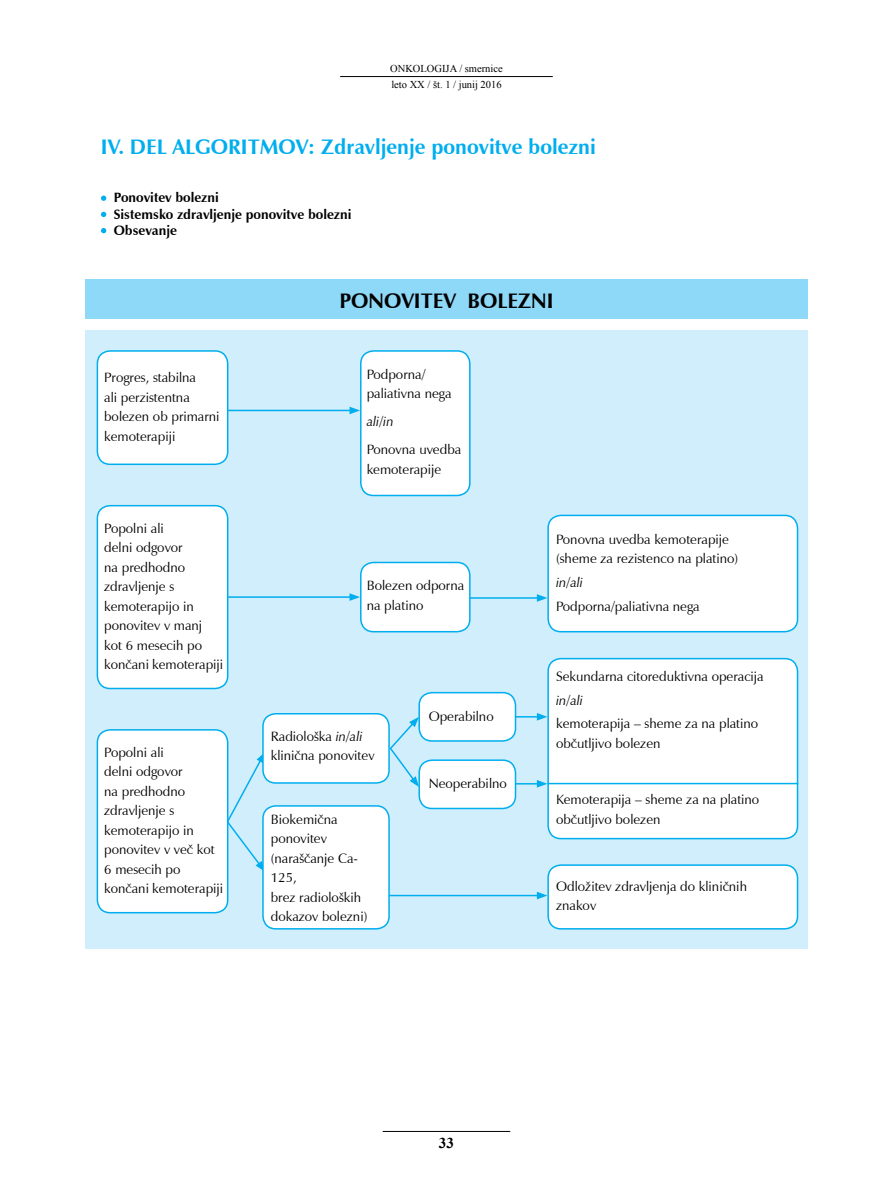
<style>
.page{position:relative;width:893px;height:1191px;background:#fff}
.page>*{position:absolute;margin:0;border:0;box-sizing:border-box;transform-origin:0 0}
.t1{font:700 21px "Zapf Humanist 601 BT";color:#00aeef}
.t2{font:700 21px "Zapf Humanist 601 BT";color:#000}
.t3{font:700 15px "Times New Roman";color:#000}
.t4{font:13.5px/19.5px "Zapf Humanist 601 BT";color:#000}
.t5{font:700 13.5px/16.2px "Zapf Humanist 601 BT";color:#000}
.t6{font:italic 13.5px "Zapf Humanist 601 BT";color:#000}
.t7{font:10.5px/15.8px "Times New Roman";color:#000}
.s1{font-style:italic}
</style>
<div class="page">
<hr style="left:383px;top:1131px;width:127px;height:1px;background:#000">
<hr style="left:340px;top:76px;width:213px;height:1px;background:#000">
<svg style="left:101px;top:195px;width:5px;height:6px"></svg>
<svg style="left:101px;top:212px;width:5px;height:5px"></svg>
<svg style="left:101px;top:228px;width:5px;height:5px"></svg>
<div style="left:85px;top:330px;width:723px;height:618px;background:#d1eefc"></div>
<hr style="left:152px;top:410px;width:200px;height:1px;background:#00aeef">
<svg style="left:349px;top:406px;width:11px;height:8px"></svg>
<hr style="left:152px;top:596px;width:200px;height:2px;background:#00aeef">
<svg style="left:349px;top:593px;width:11px;height:8px"></svg>
<hr style="left:387px;top:597px;width:152px;height:2px;background:#00aeef">
<svg style="left:537px;top:594px;width:10px;height:8px"></svg>
<svg style="left:228px;top:752px;width:37px;height:119px"></svg>
<svg style="left:388px;top:717px;width:30px;height:70px"></svg>
<hr style="left:480px;top:716px;width:59px;height:1px;background:#00aeef">
<svg style="left:537px;top:713px;width:10px;height:7px"></svg>
<hr style="left:480px;top:783px;width:59px;height:1px;background:#00aeef">
<svg style="left:537px;top:780px;width:10px;height:7px"></svg>
<hr style="left:374px;top:894px;width:165px;height:2px;background:#00aeef">
<svg style="left:537px;top:891px;width:10px;height:8px"></svg>
<div style="left:97px;top:351px;width:131px;height:113px;background:#fff;border-radius:13px"></div>
<div style="left:97px;top:350px;width:131px;height:115px;border:2px solid #00aeef;border-radius:13px"></div>
<div style="left:97px;top:505px;width:131px;height:183px;background:#fff;border-radius:13px"></div>
<div style="left:97px;top:505px;width:131px;height:184px;border:2px solid #00aeef;border-radius:13px"></div>
<div style="left:361px;top:562px;width:109px;height:69px;background:#fff;border-radius:13px"></div>
<div style="left:360px;top:562px;width:111px;height:70px;border:2px solid #00aeef;border-radius:13px"></div>
<div style="left:263px;top:713px;width:126px;height:70px;background:#fff;border-radius:13px"></div>
<div style="left:262px;top:713px;width:128px;height:70px;border:2px solid #00aeef;border-radius:13px"></div>
<div style="left:419px;top:692px;width:96px;height:49px;background:#fff;border-radius:13px"></div>
<div style="left:418px;top:692px;width:98px;height:49px;border:2px solid #00aeef;border-radius:13px"></div>
<div style="left:419px;top:760px;width:96px;height:48px;background:#fff;border-radius:13px"></div>
<div style="left:418px;top:759px;width:98px;height:50px;border:2px solid #00aeef;border-radius:13px"></div>
<div style="left:263px;top:806px;width:126px;height:122px;background:#fff;border-radius:13px"></div>
<div style="left:262px;top:805px;width:128px;height:124px;border:2px solid #00aeef;border-radius:13px"></div>
<div style="left:361px;top:351px;width:109px;height:144px;background:#fff;border-radius:13px"></div>
<div style="left:360px;top:350px;width:111px;height:146px;border:2px solid #00aeef;border-radius:13px"></div>
<div style="left:548px;top:515px;width:249px;height:116px;background:#fff;border-radius:13px"></div>
<div style="left:547px;top:514px;width:251px;height:118px;border:2px solid #00aeef;border-radius:13px"></div>
<div style="left:548px;top:865px;width:249px;height:63px;background:#fff;border-radius:13px"></div>
<div style="left:547px;top:864px;width:251px;height:65px;border:2px solid #00aeef;border-radius:13px"></div>
<div style="left:548px;top:658px;width:249px;height:180px;background:#fff;border-radius:13px"></div>
<div style="left:547px;top:658px;width:251px;height:181px;border:2px solid #00aeef;border-radius:13px"></div>
<div style="left:97px;top:730px;width:131px;height:182px;background:#fff;border-radius:13px"></div>
<div style="left:97px;top:729px;width:131px;height:184px;border:2px solid #00aeef;border-radius:13px"></div>
<div style="left:85px;top:280px;width:723px;height:39px;background:#8ed8f8"></div>
<hr style="left:547px;top:783px;width:251px;height:1px;background:#00aeef">
<p class="t7" style="left:390px;top:61px;width:114px">ONKOLOGIJA / smernice leto XX / št. 1 / junij 2016</p>
<h1 class="t1" style="left:101px;top:134px;width:497px">IV. DEL ALGORITMOV: Zdravljenje ponovitve bolezni</h1>
<p class="t5" style="left:114px;top:190px;width:239px">Ponovitev bolezni<br>Sistemsko zdravljenje ponovitve bolezni<br>Obsevanje</p>
<p class="t4" style="left:104px;top:368px;width:117px">Progres, stabilna<br>ali perzistentna bolezen ob primarni kemoterapiji</p>
<p class="t4" style="left:104px;top:518px;width:121px">Popolni ali<br>delni odgovor<br>na predhodno zdravljenje s kemoterapijo in ponovitev v manj kot 6 mesecih po končani kemoterapiji</p>
<p class="t4" style="left:104px;top:742px;width:121px">Popolni ali<br>delni odgovor<br>na predhodno zdravljenje s kemoterapijo in ponovitev v več kot<br>6 mesecih po končani kemoterapiji</p>
<h1 class="t2" style="left:339px;top:288px;width:216px">PONOVITEV BOLEZNI</h1>
<p class="t4" style="left:367px;top:364px;width:86px">Podporna/ paliativna nega</p>
<p class="t6" style="left:367px;top:413px;width:28px">ali/in</p>
<p class="t4" style="left:367px;top:440px;width:96px">Ponovna uvedba kemoterapije</p>
<p class="t4" style="left:367px;top:576px;width:99px">Bolezen odporna na platino</p>
<p class="t4" style="left:271px;top:726px;width:105px">Radiološka <span class="s1">in/ali </span>klinična ponovitev</p>
<p class="t4" style="left:271px;top:809px;width:98px">Biokemična ponovitev (naraščanje Ca-<br>125,<br>brez radioloških dokazov bolezni)</p>
<p class="t4" style="left:429px;top:706px;width:67px">Operabilno</p>
<p class="t4" style="left:429px;top:773px;width:80px">Neoperabilno</p>
<p class="t4" style="left:556px;top:529px;width:184px">Ponovna uvedba kemoterapije (sheme za rezistenco na platino)</p>
<p class="t6" style="left:556px;top:574px;width:28px">in/ali</p>
<p class="t4" style="left:556px;top:596px;width:145px">Podporna/paliativna nega</p>
<p class="t4" style="left:556px;top:666px;width:209px">Sekundarna citoreduktivna operacija</p>
<p class="t6" style="left:556px;top:691px;width:28px">in/ali</p>
<p class="t4" style="left:556px;top:714px;width:204px">kemoterapija – sheme za na platino občutljivo bolezen</p>
<p class="t4" style="left:556px;top:789px;width:205px">Kemoterapija – sheme za na platino občutljivo bolezen</p>
<p class="t4" style="left:556px;top:876px;width:192px">Odložitev zdravljenja do kliničnih znakov</p>
<p class="t3" style="left:439px;top:1133px;width:16px">33</p>
</div>
